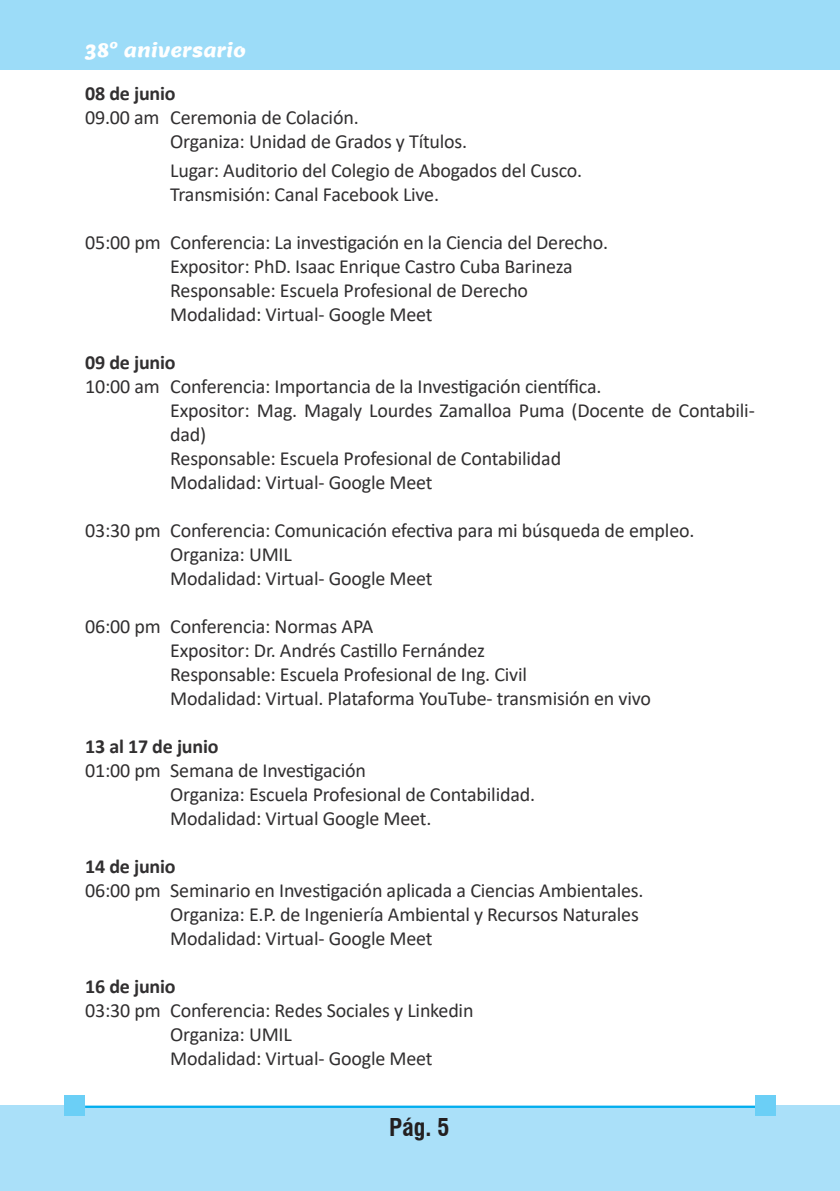
<style>
.page{position:relative;width:840px;height:1191px;background:#fff}
.page>*{position:absolute;margin:0;border:0;box-sizing:border-box;transform-origin:0 0}
.t1{font:700 condensed 24px "Swiss 721 BT";color:#231f20}
.t2{font:20px/24px "Calibri";letter-spacing:-.01em;color:#312f30}
.t3{font:700 20px "Calibri";letter-spacing:-.01em;color:#312f30}
.t4{font:18px "Lemon";color:#fff}
</style>
<div class="page">
<div style="left:0;top:0;width:839px;height:69px;background:#9cdcf8"></div>
<div style="left:0;top:1106px;width:839px;height:85px;background:#aae0f9"></div>
<hr style="left:85px;top:1106px;width:671px;height:2px;background:#00aeef">
<div style="left:64px;top:1095px;width:21px;height:21px;background:#6bcff6"></div>
<div style="left:754px;top:1095px;width:21px;height:21px;background:#6bcff6"></div>
<p class="t4" style="left:85px;top:38px;width:162px">38° aniversario</p>
<p class="t3" style="left:85px;top:79px;width:92px">08 de junio</p>
<p class="t2" style="left:85px;top:105px;width:275px">09.00 am Ceremonia de Colación.</p>
<p class="t2" style="left:170px;top:129px;width:298px">Organiza: Unidad de Grados y Títulos.</p>
<p class="t2" style="left:170px;top:158px;width:413px">Lugar: Auditorio del Colegio de Abogados del Cusco.</p>
<p class="t2" style="left:170px;top:182px;width:270px">Transmisión: Canal Facebook Live.</p>
<p class="t2" style="left:85px;top:230px;width:524px">05:00 pm Conferencia: La investigación en la Ciencia del Derecho.</p>
<p class="t2" style="left:170px;top:254px;width:403px">Expositor: PhD. Isaac Enrique Castro Cuba Barineza</p>
<p class="t2" style="left:170px;top:278px;width:359px">Responsable: Escuela Profesional de Derecho</p>
<p class="t2" style="left:170px;top:302px;width:264px">Modalidad: Virtual- Google Meet</p>
<p class="t3" style="left:85px;top:348px;width:92px">09 de junio</p>
<p class="t2" style="left:85px;top:374px;width:517px">10:00 am Conferencia: Importancia de la Investigación científica.</p>
<p class="t2" style="left:170px;top:398px;width:585px">Expositor: Mag. Magaly Lourdes Zamalloa Puma (Docente de Contabili&shy;dad)</p>
<p class="t2" style="left:170px;top:446px;width:392px">Responsable: Escuela Profesional de Contabilidad</p>
<p class="t2" style="left:170px;top:470px;width:264px">Modalidad: Virtual- Google Meet</p>
<p class="t2" style="left:85px;top:518px;width:610px">03:30 pm Conferencia: Comunicación efectiva para mi búsqueda de empleo.</p>
<p class="t2" style="left:170px;top:542px;width:123px">Organiza: UMIL</p>
<p class="t2" style="left:170px;top:566px;width:264px">Modalidad: Virtual- Google Meet</p>
<p class="t2" style="left:85px;top:614px;width:289px">06:00 pm Conferencia: Normas APA</p>
<p class="t2" style="left:170px;top:638px;width:316px">Expositor: Dr. Andrés Castillo Fernández</p>
<p class="t2" style="left:170px;top:662px;width:358px">Responsable: Escuela Profesional de Ing. Civil</p>
<p class="t2" style="left:170px;top:686px;width:482px">Modalidad: Virtual. Plataforma YouTube- transmisión en vivo</p>
<p class="t3" style="left:85px;top:732px;width:135px">13 al 17 de junio</p>
<p class="t2" style="left:85px;top:758px;width:282px">01:00 pm Semana de Investigación</p>
<p class="t2" style="left:170px;top:782px;width:366px">Organiza: Escuela Profesional de Contabilidad.</p>
<p class="t2" style="left:170px;top:806px;width:262px">Modalidad: Virtual Google Meet.</p>
<p class="t3" style="left:85px;top:852px;width:92px">14 de junio</p>
<p class="t2" style="left:85px;top:878px;width:559px">06:00 pm Seminario en Investigación aplicada a Ciencias Ambientales.</p>
<p class="t2" style="left:170px;top:902px;width:470px">Organiza: E.P. de Ingeniería Ambiental y Recursos Naturales</p>
<p class="t2" style="left:170px;top:926px;width:264px">Modalidad: Virtual- Google Meet</p>
<p class="t3" style="left:85px;top:972px;width:92px">16 de junio</p>
<p class="t2" style="left:85px;top:998px;width:389px">03:30 pm Conferencia: Redes Sociales y Linkedin</p>
<p class="t2" style="left:170px;top:1022px;width:123px">Organiza: UMIL</p>
<p class="t2" style="left:170px;top:1046px;width:264px">Modalidad: Virtual- Google Meet</p>
<p class="t1" style="left:389px;top:1112px;width:62px">Pág. 5</p>
</div>
